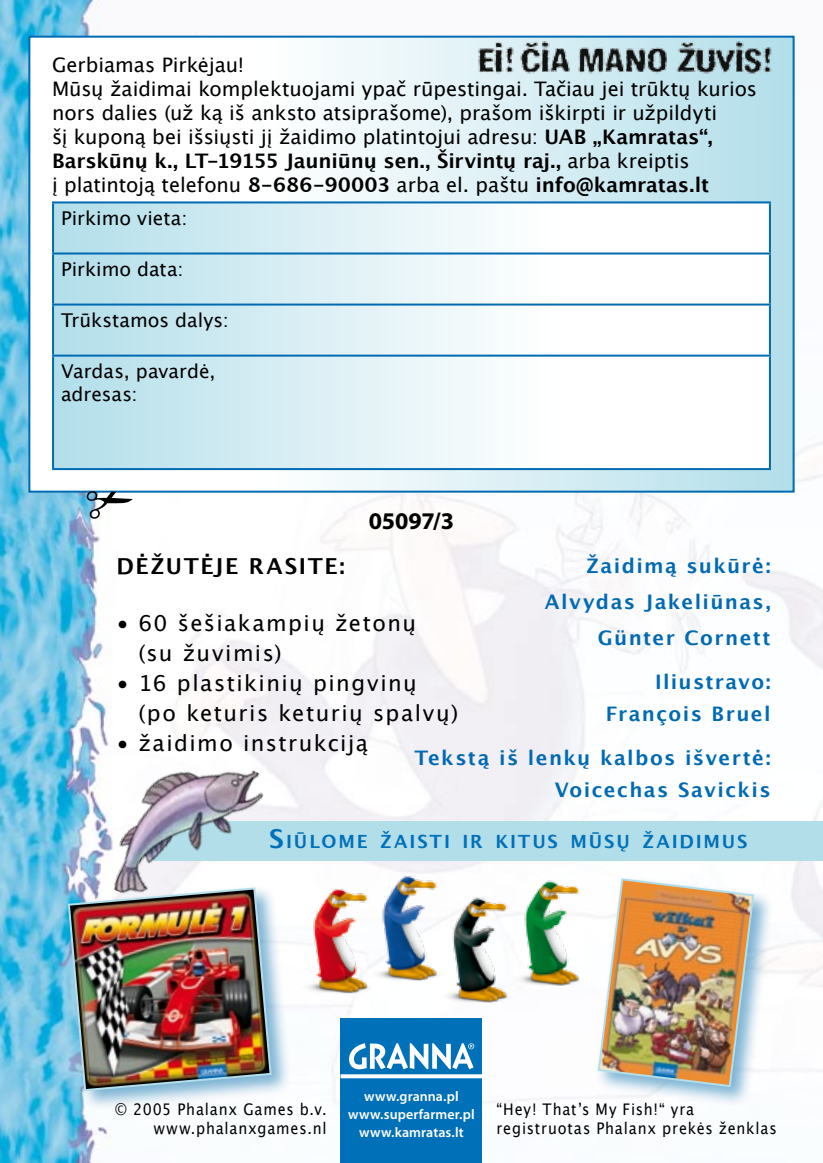
<style>
.page{position:relative;width:823px;height:1163px;background:#fff}
.page>*{position:absolute;margin:0;border:0;box-sizing:border-box;transform-origin:0 0}
.t1{font:700 24px "Myriad Pro";letter-spacing:-.01em;color:#000}
.t2{font:22px/30px "Lucida Grande";letter-spacing:.065em;color:#000}
.t3{font:700 22px "Lucida Grande";letter-spacing:.075em;color:#000}
.t4{font:20px/24px "Lucida Grande";letter-spacing:-.005em;color:#000}
.t5{font:700 20px/36px "Lucida Grande";letter-spacing:.07em;color:#006ab2;text-align:right}
.t6{font:19px/22.8px "Lucida Grande";letter-spacing:.005em;color:#000}
.t7{font:700 18.2px "Lucida Grande";letter-spacing:.1em;color:#0070b8}
.t8{font:16px/19.2px "Lucida Grande";letter-spacing:.055em;color:#000;text-align:right;scale:.9 1}
.t9{font:600 14px/18px "Myriad Pro";letter-spacing:.005em;color:#fff;text-align:center}
.s1{font-weight:700}
.s2{font-size:26px}
</style>
<div class="page">
<hr style="left:0;top:1162px;width:822px;height:1px;background:#000">
<img style="left:0;top:0;width:822px;height:1162px">
<div style="left:29px;top:37px;width:764px;height:454px;background:linear-gradient(to right,#fff,#bbe1ec)"></div>
<div style="left:28px;top:36px;width:766px;height:456px;border:2px solid #006ab2"></div>
<svg style="left:54px;top:203px;width:714px;height:265px"></svg>
<hr style="left:52px;top:201px;width:718px;height:2px;background:#006ab2">
<hr style="left:52px;top:203px;width:2px;height:49px;background:#006ab2">
<hr style="left:768px;top:203px;width:2px;height:49px;background:#006ab2">
<hr style="left:52px;top:252px;width:718px;height:2px;background:#006ab2">
<hr style="left:52px;top:254px;width:2px;height:49px;background:#006ab2">
<hr style="left:768px;top:254px;width:2px;height:49px;background:#006ab2">
<hr style="left:52px;top:303px;width:718px;height:2px;background:#006ab2">
<hr style="left:52px;top:305px;width:2px;height:49px;background:#006ab2">
<hr style="left:768px;top:305px;width:2px;height:49px;background:#006ab2">
<hr style="left:52px;top:354px;width:718px;height:2px;background:#006ab2">
<hr style="left:52px;top:356px;width:2px;height:112px;background:#006ab2">
<hr style="left:768px;top:356px;width:2px;height:112px;background:#006ab2">
<hr style="left:52px;top:468px;width:718px;height:2px;background:#006ab2">
<svg style="left:87px;top:491px;width:46px;height:27px"></svg>
<div style="left:152px;top:821px;width:670px;height:39px;background:#b2deea"></div>
<div style="left:340px;top:1018px;width:142px;height:144px;background:#0070b8"></div>
<svg style="left:340px;top:1074px;width:142px;height:4px"></svg>
<svg style="left:349px;top:1043px;width:125px;height:26px"></svg>
<div style="left:593px;top:873px;width:179px;height:232px;background:#006aaa;opacity:.5"></div>
<img style="left:596px;top:876px;width:159px;height:212px">
<div style="left:64px;top:883px;width:226px;height:226px;background:#006aaa;opacity:.5"></div>
<img style="left:67px;top:886px;width:205px;height:206px">
<img style="left:101px;top:732px;width:169px;height:197px">
<img style="left:477px;top:41px;width:295px;height:37px">
<img style="left:296px;top:875px;width:289px;height:127px">
<p class="t4" style="left:52px;top:53px;width:706px">Gerbiamas Pirkėjau!<br>Mūsų žaidimai komplektuojami ypač rūpestingai. Tačiau jei trūktų kurios nors dalies (už ką iš anksto atsiprašome), prašom iškirpti ir užpildyti<br>šį kuponą bei išsiųsti jį žaidimo platintojui adresu: <span class="s1">UAB „Kamratas“, Barskūnų k., LT-19155 Jauniūnų sen., Širvintų raj.,</span> arba kreiptis<br>į platintoją telefonu <span class="s1">8-686-90003</span> arba el. paštu <span class="s1">info@kamratas.lt</span></p>
<p class="t6" style="left:61px;top:207px;width:128px">Pirkimo vieta:</p>
<p class="t6" style="left:61px;top:258px;width:124px">Pirkimo data:</p>
<p class="t6" style="left:61px;top:309px;width:169px">Trūkstamos dalys:</p>
<p class="t6" style="left:61px;top:360px;width:156px">Vardas, pavardė, adresas:</p>
<p class="t1" style="left:368px;top:505px;width:87px">05097/3</p>
<p class="t3" style="left:116px;top:548px;width:230px">DĖŽUTĖJE RASITE:</p>
<p class="t2" style="left:138px;top:608px;width:279px;text-indent:-22px">• 60 šešiakampių žetonų (su žuvimis)</p>
<p class="t2" style="left:138px;top:668px;width:321px;text-indent:-22px">• 16 plastikinių pingvinų (po keturis keturių spalvų)</p>
<p class="t2" style="left:116px;top:728px;width:253px">• žaidimo instrukciją</p>
<p class="t5" style="left:544px;top:547px;width:227px">Žaidimą sukūrė:<br>Alvydas Jakeliūnas,<br>Günter Cornett</p>
<p class="t5" style="left:605px;top:665px;width:166px;line-height:32px">Iliustravo:<br>François Bruel</p>
<p class="t5" style="left:414px;top:741px;width:357px;line-height:32px">Tekstą iš lenkų kalbos išvertė:<br>Voicechas Savickis</p>
<p class="t7" style="left:269px;top:826px;width:478px"><span class="s2">S</span>IŪLOME ŽAISTI IR KITUS MŪSŲ ŽAIDIMUS</p>
<p class="t9" style="left:348px;top:1086px;width:128px">www.granna.pl www.superfarmer.pl www.kamratas.lt</p>
<p class="t8" style="left:115px;top:1099px;width:236px">© 2005 Phalanx Games b.v. www.phalanxgames.nl</p>
<p class="t8" style="left:496px;top:1099px;width:313px;text-align:left">“Hey! That’s My Fish!“ yra registruotas Phalanx prekės ženklas</p>
</div>
